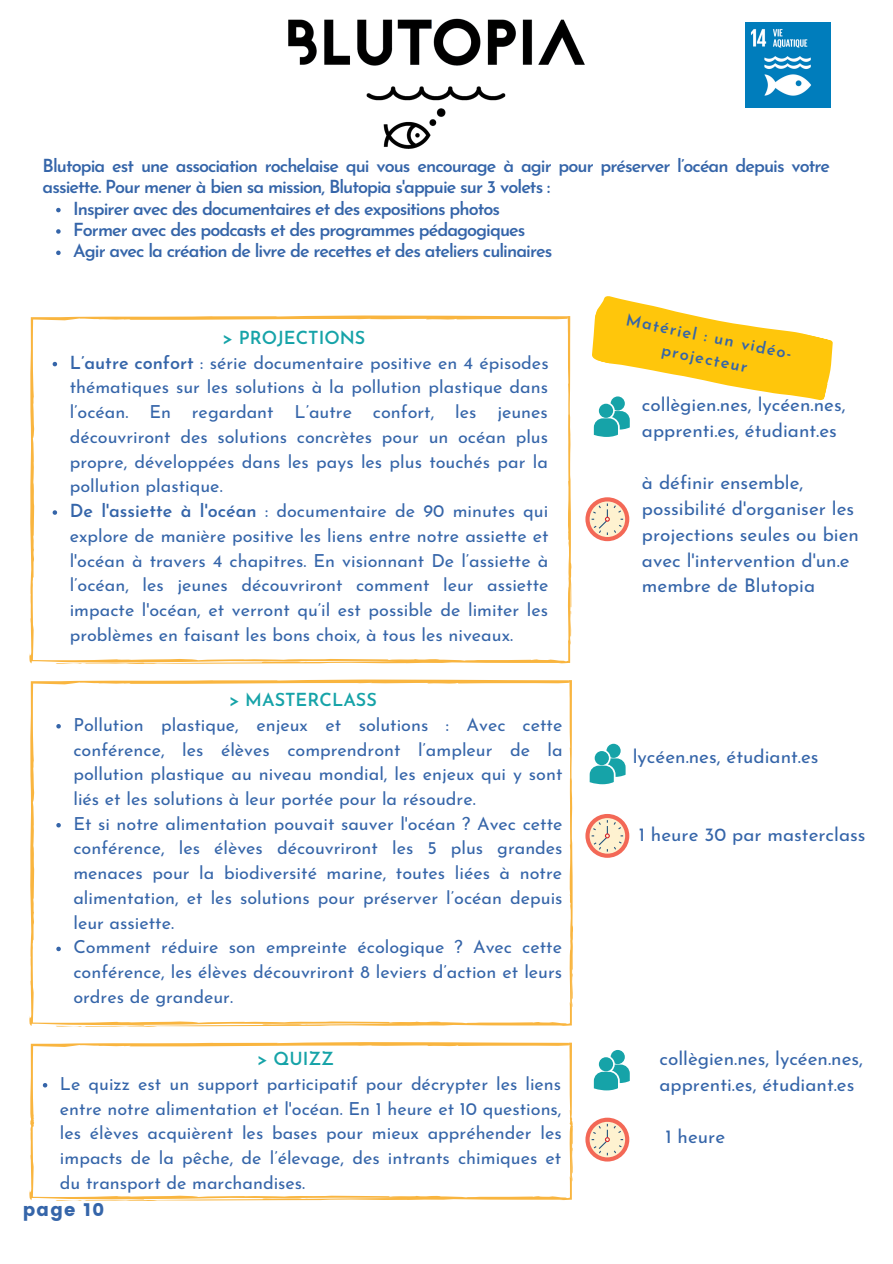
<style>
.page{position:relative;width:893px;height:1264px;background:#fff}
.page>*{position:absolute;margin:0;border:0;box-sizing:border-box;transform-origin:0 0}
.t1{font:18.9px/25.8px "Josefin Sans";color:#3565a9}
.t2{font:18px/24.8px "Josefin Sans";color:#3565a9;text-align:justify}
.t3{font:600 18px/21.3px "Josefin Sans";letter-spacing:-.055em;color:#3565a9}
.t4{font:600 18px "Josefin Sans";color:#16a3a8}
.t5{font:18px "Poppins";letter-spacing:.07em;color:#3565a9}
.t6{font:600 16.5px/22.2px "Josefin Sans";color:#3565a9}
.s1{font-weight:600}
</style>
<div class="page">
<svg style="left:585px;top:497px;width:44px;height:44px"></svg>
<svg style="left:589px;top:501px;width:36px;height:36px"></svg>
<svg style="left:591px;top:503px;width:32px;height:32px"></svg>
<svg style="left:592px;top:296px;width:241px;height:141px"></svg>
<svg style="left:585px;top:814px;width:44px;height:43px"></svg>
<svg style="left:589px;top:818px;width:36px;height:35px"></svg>
<svg style="left:591px;top:820px;width:32px;height:31px"></svg>
<svg style="left:589px;top:743px;width:36px;height:41px"></svg>
<svg style="left:585px;top:1117px;width:44px;height:44px"></svg>
<svg style="left:589px;top:1121px;width:36px;height:36px"></svg>
<svg style="left:591px;top:1123px;width:32px;height:32px"></svg>
<svg style="left:593px;top:1050px;width:36px;height:40px"></svg>
<svg style="left:29px;top:679px;width:544px;height:348px"></svg>
<img style="left:288px;top:18px;width:297px;height:131px">
<svg style="left:29px;top:315px;width:542px;height:349px"></svg>
<img style="left:745px;top:22px;width:85px;height:86px">
<svg style="left:56px;top:208px;width:5px;height:4px"></svg>
<svg style="left:56px;top:229px;width:5px;height:5px"></svg>
<svg style="left:56px;top:250px;width:5px;height:5px"></svg>
<svg style="left:56px;top:724px;width:5px;height:4px"></svg>
<svg style="left:56px;top:823px;width:5px;height:4px"></svg>
<svg style="left:56px;top:946px;width:5px;height:5px"></svg>
<svg style="left:29px;top:1042px;width:544px;height:159px"></svg>
<svg style="left:43px;top:1082px;width:4px;height:5px"></svg>
<p class="t3" style="left:43px;top:157px;width:789px">Blutopia est une association rochelaise qui vous encourage à agir pour préserver l’océan depuis votre assiette. Pour mener à bien sa mission, Blutopia s'appuie sur 3 volets :</p>
<p class="t3" style="left:73px;top:199px;width:428px">Inspirer avec des documentaires et des expositions photos</p>
<p class="t3" style="left:73px;top:221px;width:453px">Former avec des podcasts et des programmes pédagogiques</p>
<p class="t3" style="left:73px;top:242px;width:480px">Agir avec la création de livre de recettes et des ateliers culinaires</p>
<p class="t4" style="left:222px;top:330px;width:144px">&gt; PROJECTIONS</p>
<p class="t2" style="left:70px;top:352px;width:480px"><span class="s1">L’autre confort</span> : série documentaire positive en 4 épisodes thématiques sur les solutions à la pollution plastique dans l’océan. En regardant L’autre confort, les jeunes découvriront des solutions concrètes pour un océan plus propre, développées dans les pays les plus touchés par la pollution plastique.</p>
<p class="t2" style="left:70px;top:500px;width:480px"><span class="s1">De l'assiette à l'océan</span> : documentaire de 90 minutes qui explore de manière positive les liens entre notre assiette et l'océan à travers 4 chapitres. En visionnant De l’assiette à l’océan, les jeunes découvriront comment leur assiette impacte l'océan, et verront qu’il est possible de limiter les problèmes en faisant les bons choix, à tous les niveaux.</p>
<p class="t4" style="left:229px;top:692px;width:149px">&gt; MASTERCLASS</p>
<p class="t2" style="left:73px;top:714px;width:490px">Pollution plastique, enjeux et solutions : Avec cette conférence, les élèves comprendront l’ampleur de la pollution plastique au niveau mondial, les enjeux qui y sont liés et les solutions à leur portée pour la résoudre.</p>
<p class="t2" style="left:73px;top:812px;width:490px">Et si notre alimentation pouvait sauver l'océan ? Avec cette conférence, les élèves découvriront les 5 plus grandes menaces pour la biodiversité marine, toutes liées à notre alimentation, et les solutions pour préserver l’océan depuis leur assiette.</p>
<p class="t2" style="left:73px;top:936px;width:490px">Comment réduire son empreinte écologique ? Avec cette conférence, les élèves découvriront 8 leviers d’action et leurs ordres de grandeur.</p>
<p class="t4" style="left:257px;top:1051px;width:78px">&gt; QUIZZ</p>
<p class="t2" style="left:60px;top:1072px;width:503px">Le quizz est un support participatif pour décrypter les liens entre notre alimentation et l'océan. En 1 heure et 10 questions, les élèves acquièrent les bases pour mieux appréhender les impacts de la pêche, de l’élevage, des intrants chimiques et du transport de marchandises.</p>
<p class="t5" style="left:23px;top:1199px;width:83px">page 10</p>
<p class="t6" style="left:668px;top:318px;width:89px;text-indent:-41px;rotate:12deg">Matériel projecteur</p>
<p class="t6" style="left:706px;top:326px;width:91px;rotate:12deg">: un vidéo-</p>
<p class="t1" style="left:642px;top:394px;width:205px">collègien.nes, lycéen.nes, apprenti.es, étudiant.es</p>
<p class="t1" style="left:642px;top:471px;width:218px">à définir ensemble, possibilité d'organiser les projections seules ou bien avec l'intervention d'un.e membre de Blutopia</p>
<p class="t1" style="left:632px;top:745px;width:187px">lycéen.nes, étudiant.es</p>
<p class="t1" style="left:638px;top:823px;width:228px">1 heure 30 par masterclass</p>
<p class="t1" style="left:659px;top:1047px;width:205px">collègien.nes, lycéen.nes, apprenti.es, étudiant.es</p>
<p class="t1" style="left:665px;top:1124px;width:61px">1 heure</p>
</div>
